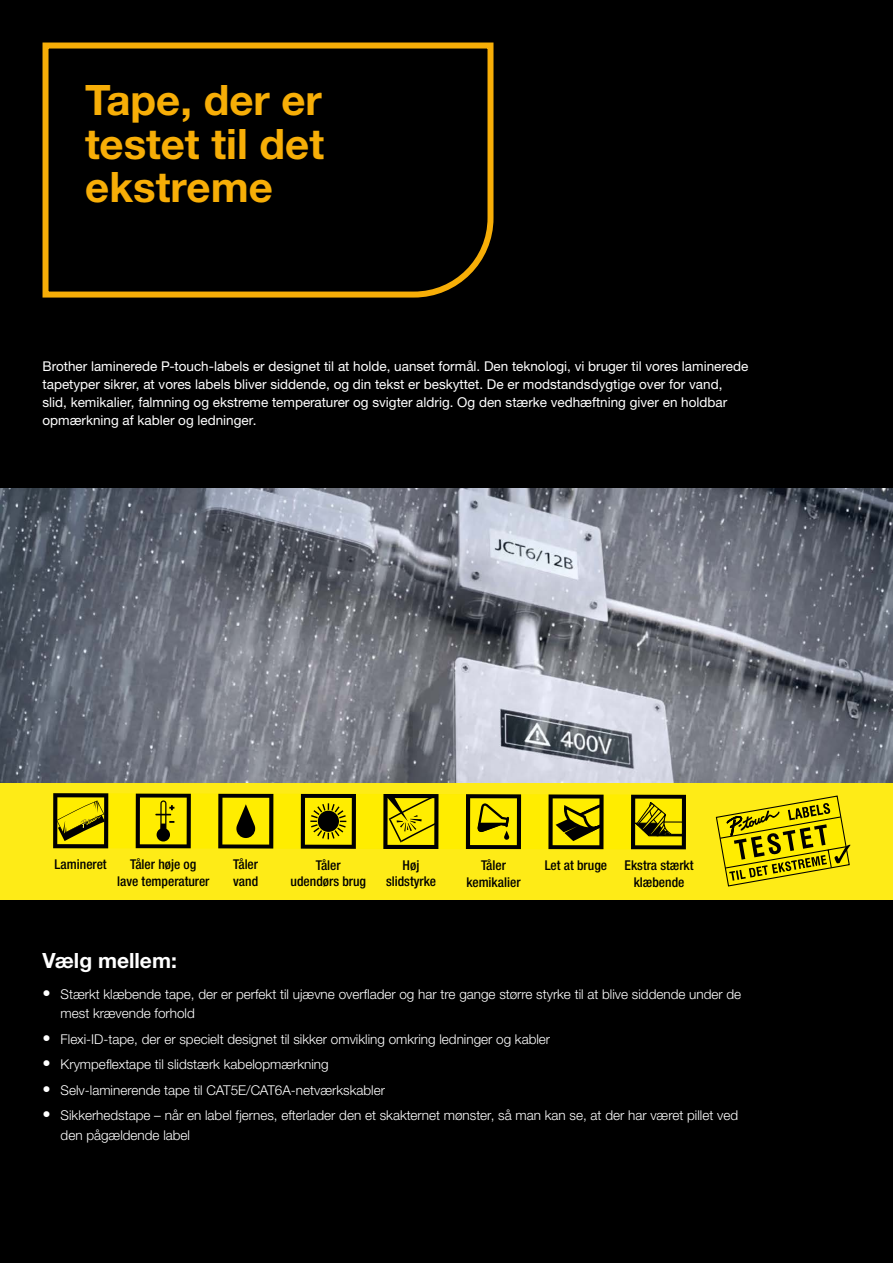
<style>
.page{position:relative;width:893px;height:1263px;background:#000}
.page>*{position:absolute;margin:0;border:0;box-sizing:border-box;transform-origin:0 0}
.t1{font:700 42px/43.5px "Helvetica Neue LTW1 G";color:#f7ae07;text-align:justify}
.t2{font:700 21px "Helvetica Neue LTW1 G";color:#fff}
.t3{font:300 13.5px/19.5px "Helvetica Neue LTW1 G";color:#fff}
.t4{font:13.5px/18px "Helvetica Neue LTW1 G";color:#fff}
.t5{font:500 condensed 13.5px/16.5px "Helvetica Neue LTW1 G";color:#000;text-align:center}
.s1{font-weight:400;font-size:16.5px}
</style>
<div class="page">
<div style="left:0;top:782px;width:893px;height:117px;background:#feeb17"></div>
<svg style="left:53px;top:793px;width:633px;height:57px;background:#b9ac00"></svg>
<img style="left:0;top:489px;width:893px;height:293px">
<svg style="left:42px;top:42px;width:452px;height:256px"></svg>
<svg style="left:716px;top:795px;width:134px;height:91px"></svg>
<h1 class="t1" style="left:85px;top:78px;width:241px">Tape, der er testet til det ekstreme</h1>
<p class="t4" style="left:43px;top:357px;width:707px">Brother laminerede P-touch-labels er designet til at holde, uanset formål. Den teknologi, vi bruger til vores laminerede tapetyper sikrer, at vores labels bliver siddende, og din tekst er beskyttet. De er modstandsdygtige over for vand, slid, kemikalier, falmning og ekstreme temperaturer og svigter aldrig. Og den stærke vedhæftning giver en holdbar opmærkning af kabler og ledninger.</p>
<p class="t5" style="left:55px;top:856px;width:54px">Lamineret</p>
<p class="t5" style="left:117px;top:856px;width:94px">Tåler høje og<br>lave temperaturer</p>
<p class="t5" style="left:233px;top:856px;width:26px;text-align:left">Tåler vand</p>
<h2 class="t2" style="left:43px;top:947px;width:136px">Vælg mellem:</h2>
<p class="t5" style="left:291px;top:856px;width:77px">Tåler udendørs brug</p>
<p class="t5" style="left:466px;top:857px;width:56px">Tåler kemikalier</p>
<p class="t5" style="left:403px;top:857px;width:18px">Høj</p>
<p class="t5" style="left:545px;top:857px;width:64px">Let at bruge</p>
<p class="t5" style="left:386px;top:873px;width:52px">slidstyrke</p>
<p class="t5" style="left:625px;top:857px;width:71px">Ekstra stærkt klæbende</p>
<p class="t3" style="left:61px;top:984px;width:682px;text-indent:-18px"><span class="s1">•</span> Stærkt klæbende tape, der er perfekt til ujævne overflader og har tre gange større styrke til at blive siddende under de mest krævende forhold</p>
<p class="t3" style="left:43px;top:1029px;width:509px"><span class="s1">•</span> Flexi-ID-tape, der er specielt designet til sikker omvikling omkring ledninger og kabler</p>
<p class="t3" style="left:43px;top:1054px;width:288px"><span class="s1">•</span> Krympeflextape til slidstærk kabelopmærkning</p>
<p class="t3" style="left:43px;top:1080px;width:344px"><span class="s1">•</span> Selv-laminerende tape til CAT5E/CAT6A-netværkskabler</p>
<p class="t3" style="left:61px;top:1105px;width:679px;text-indent:-18px"><span class="s1">•</span> Sikkerhedstape – når en label fjernes, efterlader den et skakternet mønster, så man kan se, at der har været pillet ved den pågældende label</p>
</div>
